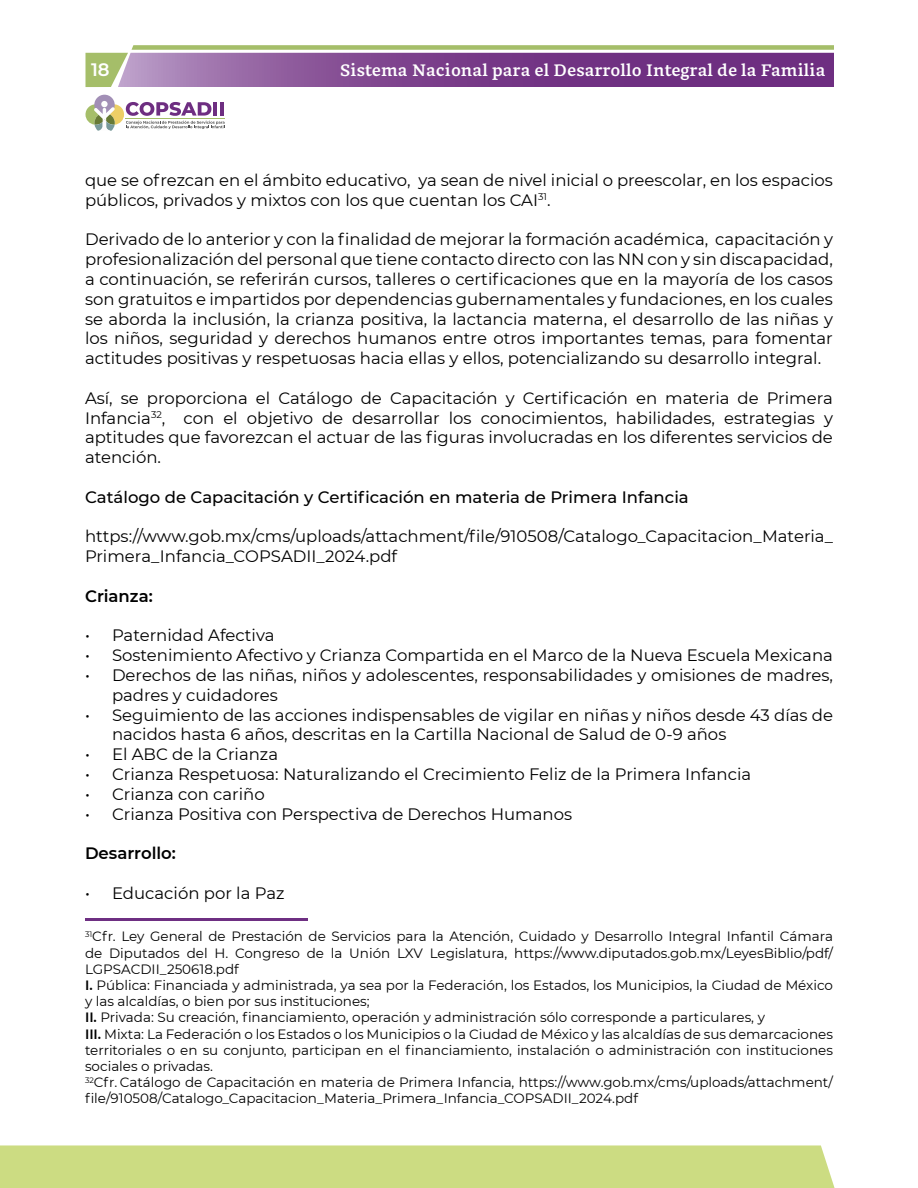
<style>
.page{position:relative;width:918px;height:1188px;background:#fff}
.page>*{position:absolute;margin:0;border:0;box-sizing:border-box;transform-origin:0 0}
.t1{font:600 18px "Montserrat";color:#fff}
.t2{font:16.5px/19.8px "Montserrat";color:#000}
.t3{font:500 16.5px "Montserrat";color:#000}
.t4{font:700 16.5px "GMX";color:#fff}
.t5{font:600 16.5px "Montserrat";color:#000}
.t6{font:13.5px/16.2px "Montserrat";color:#000}
.s1{font-weight:600}
</style>
<div class="page">
<div style="left:0;top:1145px;width:835px;height:43px;background:#ccdc82"></div>
<div style="left:94px;top:95px;width:21px;height:20px;background:#a28fb6;border-radius:50%"></div>
<div style="left:101px;top:101px;width:7px;height:6px;background:#f4f2f6;border-radius:50%"></div>
<svg style="left:86px;top:102px;width:139px;height:29px"></svg>
<hr style="left:125px;top:118px;width:99px;height:1px;background:#a5be69">
<svg style="left:86px;top:45px;width:748px;height:42px;background:#906895"></svg>
<hr style="left:85px;top:918px;width:223px;height:2px;background:#6e2f82">
<p class="t1" style="left:91px;top:57px;width:20px">18</p>
<p class="t4" style="left:340px;top:60px;width:487px">Sistema Nacional para el Desarrollo Integral de la Familia</p>
<p class="t2" style="left:85px;top:170px;width:749px">que se ofrezcan en el ámbito educativo, ya sean de nivel inicial o preescolar, en los espacios públicos, privados y mixtos con los que cuentan los CAI<sup>31</sup>.</p>
<p class="t2" style="left:85px;top:229px;width:749px;text-align:justify">Derivado de lo anterior y con la finalidad de mejorar la formación académica, capacitación y profesionalización del personal que tiene contacto directo con las NN con y sin discapacidad, a continuación, se referirán cursos, talleres o certificaciones que en la mayoría de los casos son gratuitos e impartidos por dependencias gubernamentales y fundaciones, en los cuales se aborda la inclusión, la crianza positiva, la lactancia materna, el desarrollo de las niñas y los niños, seguridad y derechos humanos entre otros importantes temas, para fomentar actitudes positivas y respetuosas hacia ellas y ellos, potencializando su desarrollo integral.</p>
<p class="t2" style="left:85px;top:388px;width:749px;text-align:justify">Así, se proporciona el Catálogo de Capacitación y Certificación en materia de Primera Infancia<sup>32</sup>, con el objetivo de desarrollar los conocimientos, habilidades, estrategias y aptitudes que favorezcan el actuar de las figuras involucradas en los diferentes servicios de atención.</p>
<p class="t3" style="left:85px;top:485px;width:605px">Catálogo de Capacitación y Certificación en materia de Primera Infancia</p>
<p class="t2" style="left:85px;top:526px;width:749px">https://www.gob.mx/cms/uploads/attachment/file/910508/Catalogo_Capacitacion_Materia_<br>Primera_Infancia_COPSADII_2024.pdf</p>
<p class="t5" style="left:85px;top:584px;width:69px">Crianza:</p>
<p class="t2" style="left:85px;top:625px;width:191px">• Paternidad Afectiva</p>
<p class="t2" style="left:85px;top:645px;width:749px">• Sostenimiento Afectivo y Crianza Compartida en el Marco de la Nueva Escuela Mexicana</p>
<p class="t2" style="left:112px;top:665px;width:722px;text-indent:-27px">• Derechos de las niñas, niños y adolescentes, responsabilidades y omisiones de madres, padres y cuidadores</p>
<p class="t2" style="left:112px;top:704px;width:723px;text-indent:-27px">• Seguimiento de las acciones indispensables de vigilar en niñas y niños desde 43 días de nacidos hasta 6 años, descritas en la Cartilla Nacional de Salud de 0-9 años</p>
<p class="t2" style="left:85px;top:744px;width:195px">• El ABC de la Crianza</p>
<p class="t2" style="left:85px;top:764px;width:668px">• Crianza Respetuosa: Naturalizando el Crecimiento Feliz de la Primera Infancia</p>
<p class="t2" style="left:85px;top:784px;width:181px">• Crianza con cariño</p>
<p class="t2" style="left:85px;top:803px;width:489px">• Crianza Positiva con Perspectiva de Derechos Humanos</p>
<p class="t5" style="left:85px;top:842px;width:92px">Desarrollo:</p>
<p class="t2" style="left:85px;top:883px;width:201px">• Educación por la Paz</p>
<p class="t6" style="left:85px;top:928px;width:749px"><sup>31</sup>Cfr. Ley General de Prestación de Servicios para la Atención, Cuidado y Desarrollo Integral Infantil Cámara de Diputados del H. Congreso de la Unión LXV Legislatura, https://www.diputados.gob.mx/LeyesBiblio/pdf/ LGPSACDII_250618.pdf<br><span class="s1">I.</span> Pública: Financiada y administrada, ya sea por la Federación, los Estados, los Municipios, la Ciudad de México y las alcaldías, o bien por sus instituciones;<br><span class="s1">II.</span> Privada: Su creación, financiamiento, operación y administración sólo corresponde a particulares, y<br><span class="s1">III.</span> Mixta: La Federación o los Estados o los Municipios o la Ciudad de México y las alcaldías de sus demarcaciones territoriales o en su conjunto, participan en el financiamiento, instalación o administración con instituciones sociales o privadas.<br><sup>32</sup>Cfr. Catálogo de Capacitación en materia de Primera Infancia, https://www.gob.mx/cms/uploads/attachment/ file/910508/Catalogo_Capacitacion_Materia_Primera_Infancia_COPSADII_2024.pdf</p>
</div>
